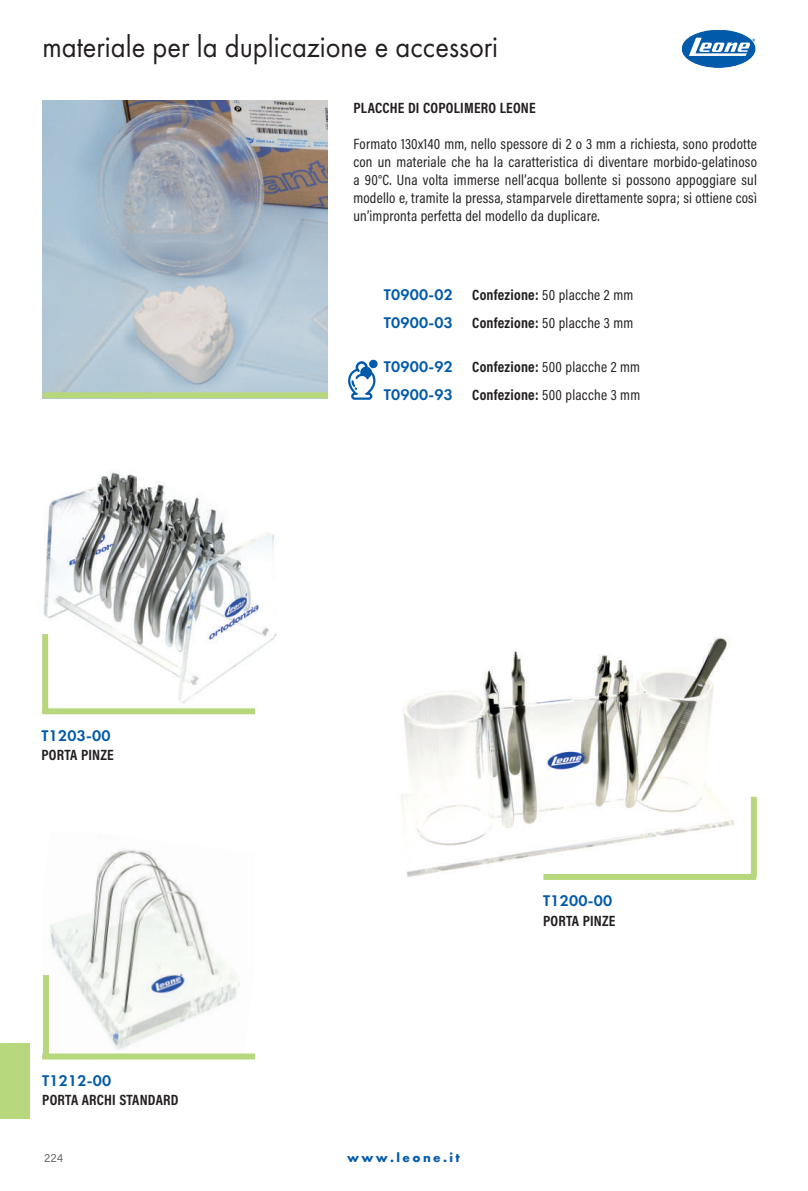
<style>
.page{position:relative;width:808px;height:1191px;background:#fff}
.page>*{position:absolute;margin:0;border:0;box-sizing:border-box;transform-origin:0 0}
.t1{font:31.5px "Futura PT";color:#231f20;scale:.9 1}
.t2{font:600 16.05px "Futura PT";letter-spacing:.015em;color:#015aaa}
.t3{font:15px/18px "Acumin Pro Cond";letter-spacing:.015em;color:#231f20}
.t4{font:700 15px "Acumin Pro Cond";letter-spacing:.015em;color:#231f20}
.t5{font:700 13.35px "Futura PT";letter-spacing:.18em;color:#015aaa}
.t6{font:12px "Acumin Pro";color:#6c6d70}
.s1{font-family:"Futura PT";font-weight:600;font-size:16.05px;color:#015aaa}
.s2{font-weight:700}
</style>
<div class="page">
<div style="left:0;top:1043px;width:30px;height:75px;background:#b7d77d"></div>
<svg style="left:682px;top:30px;width:73px;height:37px"></svg>
<img style="left:401px;top:637px;width:356px;height:243px">
<img style="left:43px;top:470px;width:234px;height:238px">
<img style="left:43px;top:101px;width:285px;height:291px">
<div style="left:43px;top:392px;width:285px;height:6px;background:#b7d77d"></div>
<div style="left:42px;top:634px;width:6px;height:80px;background:#b7d77d"></div>
<div style="left:751px;top:797px;width:6px;height:79px;background:#b7d77d"></div>
<div style="left:42px;top:708px;width:213px;height:6px;background:#b7d77d"></div>
<div style="left:543px;top:874px;width:213px;height:6px;background:#b7d77d"></div>
<img style="left:50px;top:848px;width:190px;height:202px">
<div style="left:43px;top:975px;width:6px;height:83px;background:#b7d77d"></div>
<div style="left:42px;top:1053px;width:213px;height:6px;background:#b7d77d"></div>
<div style="left:356px;top:361px;width:12px;height:13px;border:2px solid #015aaa;border-radius:50%"></div>
<svg style="left:351px;top:393px;width:21px;height:7px"></svg>
<div style="left:369px;top:360px;width:9px;height:8px;background:#015aaa;border-radius:50%"></div>
<svg style="left:348px;top:364px;width:28px;height:33px"></svg>
<h1 class="t1" style="left:43px;top:28px;width:508px">materiale per la duplicazione e accessori</h1>
<p class="t4" style="left:353px;top:98px;width:184px">PLACCHE DI COPOLIMERO LEONE</p>
<p class="t3" style="left:353px;top:135px;width:405px;text-align:justify">Formato 130x140 mm, nello spessore di 2 o 3 mm a richiesta, sono prodotte con un materiale che ha la caratteristica di diventare morbido-gelatinoso a 90°C. Una volta immerse nell’acqua bollente si possono appoggiare sul modello e, tramite la pressa, stamparvele direttamente sopra; si ottiene così un’impronta perfetta del modello da duplicare.</p>
<p class="t2" style="left:41px;top:725px;width:71px">T1203-00</p>
<p class="t4" style="left:41px;top:745px;width:74px">PORTA PINZE</p>
<p class="t2" style="left:42px;top:1070px;width:71px">T1212-00</p>
<p class="t4" style="left:42px;top:1089px;width:138px">PORTA ARCHI STANDARD</p>
<p class="t3" style="left:384px;top:281px;width:251px;line-height:27.8px"><span class="s1">T0900-02</span> <span class="s2">Confezione:</span> 50 placche 2 mm<br><span class="s1">T0900-03</span> <span class="s2">Confezione:</span> 50 placche 3 mm</p>
<p class="t3" style="left:384px;top:353px;width:258px;line-height:27.8px"><span class="s1">T0900-92</span> <span class="s2">Confezione:</span> 500 placche 2 mm<br><span class="s1">T0900-93</span> <span class="s2">Confezione:</span> 500 placche 3 mm</p>
<p class="t2" style="left:543px;top:891px;width:71px">T1200-00</p>
<p class="t4" style="left:543px;top:910px;width:74px">PORTA PINZE</p>
<p class="t6" style="left:44px;top:1149px;width:21px">224</p>
<p class="t5" style="left:347px;top:1148px;width:114px">www.leone.it</p>
</div>
